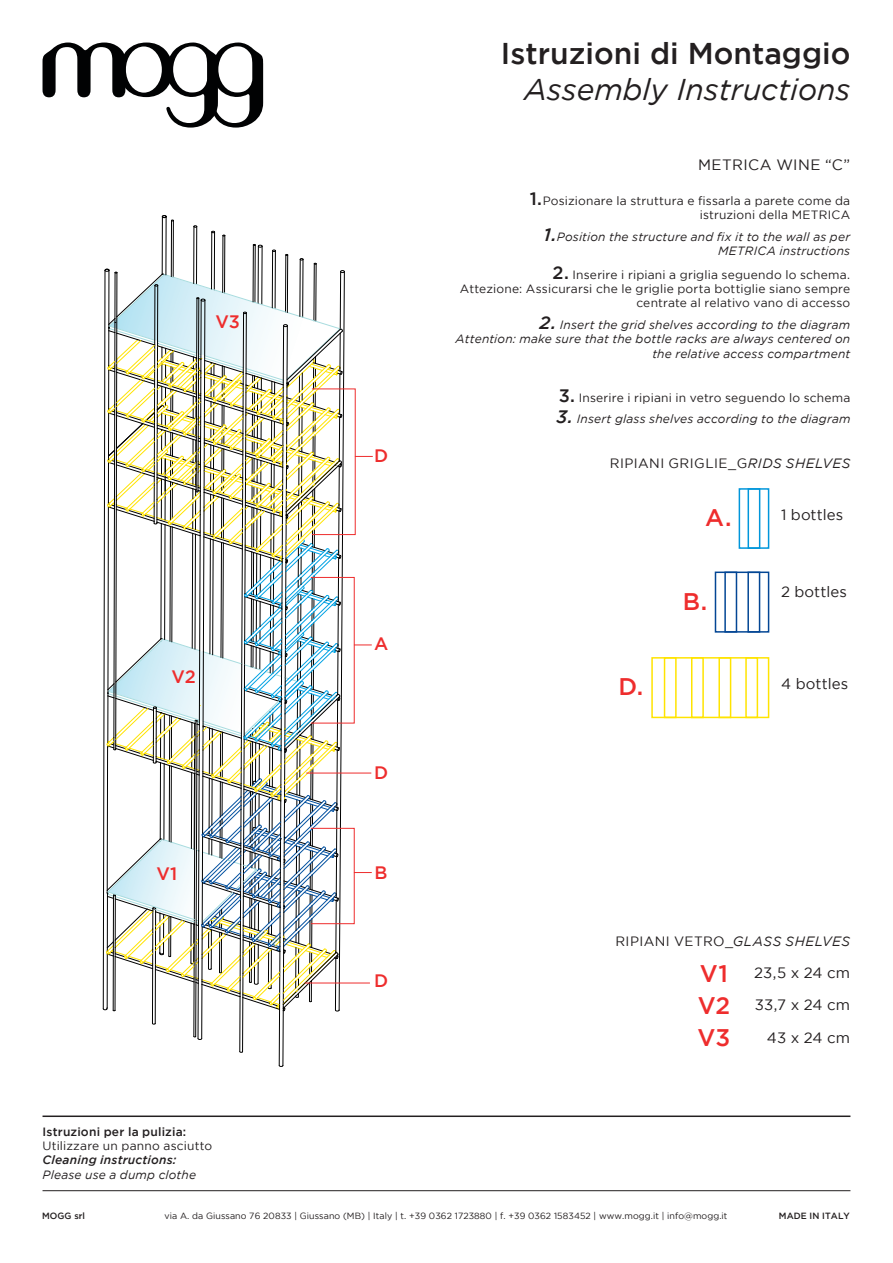
<style>
.page{position:relative;width:893px;height:1263px;background:#fff}
.page>*{position:absolute;margin:0;border:0;box-sizing:border-box;transform-origin:0 0}
.t1{font:500 30px "Gotham";color:#231f20}
.t2{font:italic 30px "Gotham";color:#231f20}
.t3{font:500 24px "Gotham";color:#ee2d2d}
.t4{font:500 18px "Gotham";color:#ee2d2d}
.t5{font:15px "Gotham";letter-spacing:.01em;color:#231f20}
.t6{font:15px "Gotham";letter-spacing:.03em;color:#231f20}
.t7{font:13.5px "Gotham";letter-spacing:.03em;color:#231f20}
.t8{font:12px/14.4px "Gotham";letter-spacing:.015em;color:#231f20;text-align:right}
.t9{font:italic 12px/14.4px "Gotham";letter-spacing:.015em;color:#231f20;text-align:right}
.t10{font:500 12px "Gotham";letter-spacing:.015em;color:#231f20}
.t11{font:italic 500 12px "Gotham";letter-spacing:.02em;color:#231f20}
.t12{font:9px "Gotham";color:#231f20}
.t13{font:500 9px "Gotham";color:#231f20}
.s1{font-weight:500;font-size:18px}
.s2{font-style:italic}
</style>
<div class="page">
<hr style="left:193px;top:982px;width:1px;height:54px;background:#000">
<hr style="left:239px;top:997px;width:1px;height:54px;background:#000">
<hr style="left:279px;top:1009px;width:1px;height:56px;background:#000">
<hr style="left:152px;top:968px;width:1px;height:55px;background:#000">
<hr style="left:195px;top:982px;width:1px;height:54px;background:#000">
<hr style="left:155px;top:969px;width:1px;height:54px;background:#000">
<hr style="left:283px;top:1010px;width:1px;height:55px;background:#000">
<hr style="left:242px;top:997px;width:1px;height:54px;background:#000">
<hr style="left:196px;top:226px;width:1px;height:58px;background:#000">
<hr style="left:173px;top:220px;width:1px;height:57px;background:#000">
<hr style="left:198px;top:983px;width:1px;height:55px;background:#000">
<svg style="left:193px;top:1036px;width:9px;height:4px"></svg>
<hr style="left:214px;top:232px;width:1px;height:58px;background:#000">
<hr style="left:224px;top:236px;width:1px;height:57px;background:#000">
<hr style="left:162px;top:217px;width:1px;height:57px;background:#000">
<hr style="left:193px;top:226px;width:1px;height:58px;background:#000">
<hr style="left:222px;top:236px;width:1px;height:56px;background:#000">
<hr style="left:201px;top:984px;width:1px;height:54px;background:#000">
<hr style="left:211px;top:232px;width:1px;height:57px;background:#000">
<hr style="left:171px;top:220px;width:1px;height:57px;background:#000">
<hr style="left:166px;top:217px;width:1px;height:58px;background:#000">
<svg style="left:193px;top:225px;width:5px;height:3px"></svg>
<svg style="left:162px;top:215px;width:12px;height:7px"></svg>
<svg style="left:211px;top:230px;width:4px;height:4px"></svg>
<svg style="left:43px;top:43px;width:220px;height:85px"></svg>
<hr style="left:43px;top:1115px;width:807px;height:2px;background:#231f20">
<hr style="left:43px;top:1190px;width:807px;height:1px;background:#231f20">
<div style="left:651px;top:657px;width:118px;height:61px;border:2px solid #ffe400"></div>
<div style="left:715px;top:571px;width:54px;height:62px;border:2px solid #034694"></div>
<div style="left:739px;top:488px;width:30px;height:61px;border:2px solid #0096db"></div>
<div style="left:724px;top:571px;width:13px;height:62px;border:2px solid #034694"></div>
<div style="left:747px;top:488px;width:13px;height:61px;border:2px solid #0096db"></div>
<div style="left:747px;top:571px;width:13px;height:62px;border:2px solid #034694"></div>
<div style="left:664px;top:657px;width:13px;height:61px;border:2px solid #ffe400"></div>
<div style="left:691px;top:657px;width:13px;height:61px;border:2px solid #ffe400"></div>
<div style="left:745px;top:657px;width:13px;height:61px;border:2px solid #ffe400"></div>
<div style="left:718px;top:657px;width:13px;height:61px;border:2px solid #ffe400"></div>
<svg style="left:103px;top:244px;width:270px;height:768px"></svg>
<hr style="left:306px;top:773px;width:65px;height:1px;background:#ee2d2d">
<hr style="left:305px;top:983px;width:65px;height:1px;background:#ee2d2d">
<p class="t1" style="left:501px;top:37px;width:351px">Istruzioni di Montaggio</p>
<p class="t2" style="left:524px;top:73px;width:328px">Assembly Instructions</p>
<p class="t6" style="left:698px;top:156px;width:154px">METRICA WINE “C”</p>
<p class="t4" style="left:215px;top:311px;width:26px">V3</p>
<p class="t4" style="left:171px;top:666px;width:26px">V2</p>
<p class="t4" style="left:156px;top:863px;width:23px">V1</p>
<p class="t10" style="left:43px;top:1124px;width:145px">Istruzioni per la pulizia:</p>
<p class="t8" style="left:43px;top:1138px;width:171px">Utilizzare un panno asciutto</p>
<p class="t11" style="left:43px;top:1153px;width:135px">Cleaning instructions:</p>
<p class="t9" style="left:43px;top:1167px;width:155px">Please use a dump clothe</p>
<p class="t4" style="left:374px;top:446px;width:16px">D</p>
<p class="t4" style="left:374px;top:634px;width:16px">A</p>
<p class="t4" style="left:374px;top:762px;width:16px">D</p>
<p class="t4" style="left:375px;top:862px;width:14px">B</p>
<p class="t4" style="left:374px;top:970px;width:16px">D</p>
<p class="t8" style="left:530px;top:193px;width:322px"><span class="s1">1.</span>Posizionare la struttura e fissarla a parete come da istruzioni della METRICA</p>
<p class="t9" style="left:544px;top:230px;width:308px"><span class="s1">1.</span>Position the structure and fix it to the wall as per<br>METRICA instructions</p>
<p class="t8" style="left:552px;top:267px;width:299px"><span class="s1">2.</span> Inserire i ripiani a griglia seguendo lo schema.</p>
<p class="t8" style="left:460px;top:281px;width:392px">Attezione: Assicurarsi che le griglie porta bottiglie siano sempre centrate al relativo vano di accesso</p>
<p class="t9" style="left:540px;top:318px;width:312px"><span class="s1">2.</span> Insert the grid shelves according to the diagram</p>
<p class="t9" style="left:456px;top:332px;width:396px">Attention: make sure that the bottle racks are always centered on the relative access compartment</p>
<p class="t8" style="left:559px;top:390px;width:293px"><span class="s1">3.</span> Inserire i ripiani in vetro seguendo lo schema</p>
<p class="t9" style="left:556px;top:412px;width:295px"><span class="s1">3.</span> Insert glass shelves according to the diagram</p>
<p class="t7" style="left:610px;top:456px;width:242px">RIPIANI GRIGLIE_G<span class="s2">RIDS SHELVES</span></p>
<p class="t3" style="left:705px;top:504px;width:28px">A.</p>
<p class="t5" style="left:781px;top:506px;width:64px">1 bottles</p>
<p class="t3" style="left:618px;top:673px;width:26px">D.</p>
<p class="t3" style="left:683px;top:588px;width:26px">B.</p>
<p class="t5" style="left:781px;top:583px;width:68px">2 bottles</p>
<p class="t5" style="left:781px;top:675px;width:69px">4 bottles</p>
<p class="t7" style="left:615px;top:934px;width:236px">RIPIANI VETRO_<span class="s2">GLASS SHELVES</span></p>
<p class="t3" style="left:700px;top:959px;width:30px">V1</p>
<p class="t3" style="left:698px;top:992px;width:34px">V2</p>
<p class="t3" style="left:698px;top:1024px;width:34px">V3</p>
<p class="t5" style="left:754px;top:964px;width:97px">23,5 x 24 cm</p>
<p class="t5" style="left:755px;top:997px;width:97px">33,7 x 24 cm</p>
<p class="t5" style="left:767px;top:1029px;width:85px">43 x 24 cm</p>
<p class="t13" style="left:42px;top:1210px;width:45px">MOGG srl</p>
<p class="t12" style="left:165px;top:1210px;width:565px">via A. da Giussano 76 20833 | Giussano (MB) | Italy | t. +39 0362 1723880 | f. +39 0362 1583452 | www.mogg.it | info@mogg.it</p>
<p class="t13" style="left:779px;top:1210px;width:73px">MADE IN ITALY</p>
</div>
